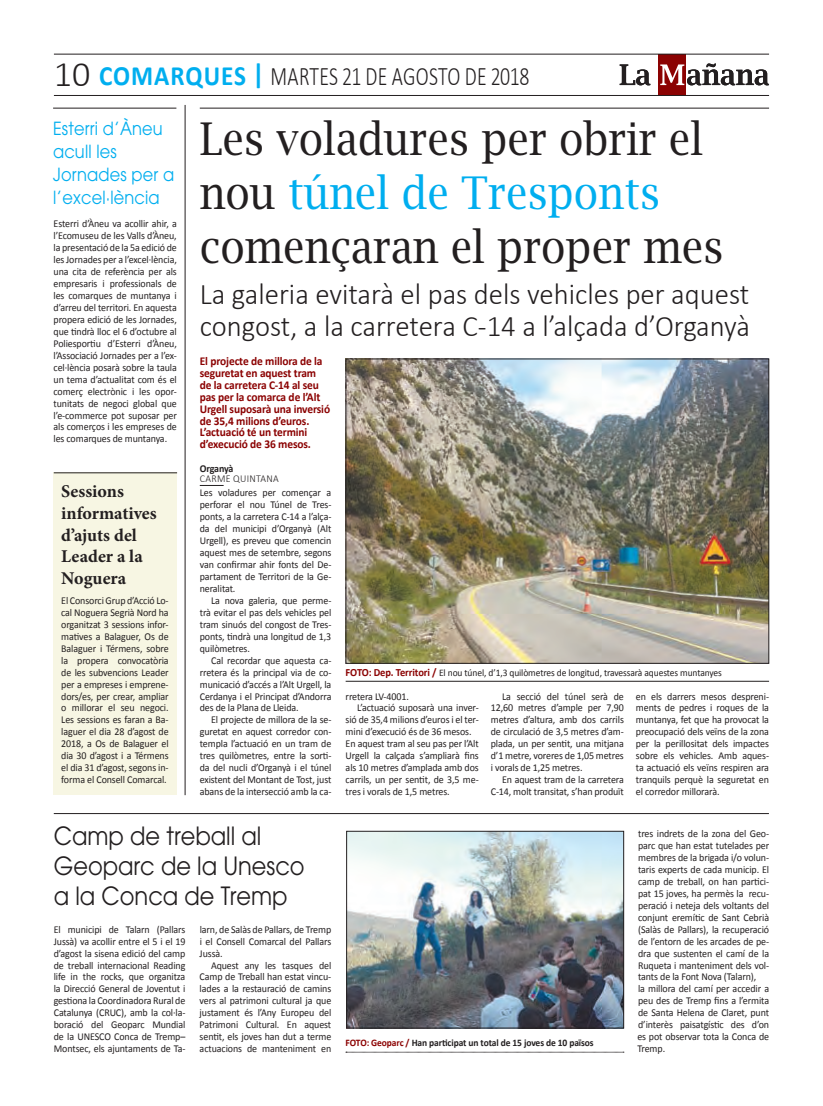
<style>
.page{position:relative;width:823px;height:1106px;background:#fff}
.page>*{position:absolute;margin:0;border:0;box-sizing:border-box;transform-origin:0 0}
.t1{font:45px/54px "Lucida Bright";color:#231f20;scale:.9 1}
.t2{font:300 30px/32px "Calibri";color:#231f20;scale:.96 1}
.t3{font:300 26.8px "Calibri";letter-spacing:.01em;color:#231f20;scale:.74 1}
.t4{font:25px/30px "Avant Garde";color:#231f20;scale:.9 1}
.t5{font:18px/23px "Avant Garde";letter-spacing:.01em;color:#00aeef;scale:.9 1}
.t6{font:700 18px/21.6px "Minion Pro";color:#231f20}
.t7{font:700 12px/12px "Calibri";letter-spacing:-.01em;color:#8b0202;scale:.95 1}
.t8{font:10.5px/12px "Calibri";letter-spacing:-.01em;color:#231f20;text-align:justify;scale:.95 1}
.t9{font:300 10.5px/10px "Calibri";letter-spacing:.03em;color:#231f20;scale:.95 1}
.t10{font:10px "Calibri";letter-spacing:-.01em;color:#231f20;scale:.95 1}
.t11{font:700 10px "Calibri";letter-spacing:-.01em;color:#231f20;scale:.95 1}
.s1{font-size:36px}
.s2{font-weight:700;font-size:28px;color:#00aeef}
.s3{color:#00aeef}
.s4{font-weight:700}
.s5{font-weight:700;font-size:11px;color:#8b0202}
.s6{color:#8b0202}
</style>
<div class="page">
<svg style="left:200px;top:485px;width:23px;height:1px"></svg>
<hr style="left:200px;top:108px;width:568px;height:1px;background:#231f20">
<img style="left:347px;top:361px;width:419px;height:300px">
<div style="left:345px;top:359px;width:423px;height:304px;border:1px solid #231f20"></div>
<hr style="left:345px;top:681px;width:423px;height:1px;background:#231f20">
<div style="left:658px;top:54px;width:27px;height:41px;background:#8b0202"></div>
<svg style="left:660px;top:63px;width:108px;height:22px"></svg>
<svg style="left:619px;top:64px;width:31px;height:21px"></svg>
<hr style="left:54px;top:54px;width:714px;height:1px;background:#231f20">
<hr style="left:54px;top:95px;width:714px;height:1px;background:#231f20">
<hr style="left:184px;top:105px;width:1px;height:690px;background:#231f20">
<div style="left:54px;top:472px;width:123px;height:323px;background:#f7f6e3"></div>
<hr style="left:54px;top:472px;width:123px;height:1px;background:#231f20">
<hr style="left:54px;top:813px;width:714px;height:1px;background:#231f20">
<svg style="left:346px;top:1051px;width:277px;height:1px"></svg>
<img style="left:348px;top:833px;width:273px;height:193px">
<div style="left:346px;top:831px;width:277px;height:197px;border:1px solid #231f20"></div>
<hr style="left:53px;top:108px;width:123px;height:1px;background:#231f20">
<p class="t3" style="left:54px;top:60px;width:643px"><span class="s1">10</span> <span class="s2">COMARQUES |</span> MARTES 21 DE AGOSTO DE 2018</p>
<p class="t5" style="left:53px;top:117px;width:136px">Esterri d’Àneu acull les<br>Jornades per a l’excel·lència</p>
<p class="t8" style="left:54px;top:218px;width:131px">Esterri d’Àneu va acollir ahir, a l’Ecomuseu de les Valls d’Àneu, la presentació de la 5a edició de les Jornades per a l’excel·lència, una cita de referència per als empresaris i professionals de les comarques de muntanya i d’arreu del territori. En aquesta propera edició de les Jornades, que tindrà lloc el 6 d’octubre al Poliesportiu d’Esterri d’Àneu, l’Associació Jornades per a l’ex&shy;cel·lència posarà sobre la taula un tema d’actualitat com és el comerç electrònic i les opor&shy;tunitats de negoci global que l’e-commerce pot suposar per als comerços i les empreses de les comarques de muntanya.</p>
<p class="t6" style="left:61px;top:480px;width:97px">Sessions informatives d’ajuts del<br>Leader a la<br>Noguera</p>
<p class="t8" style="left:61px;top:594px;width:115px">El Consorci Grup d’Acció Lo&shy;cal Noguera Segrià Nord ha organitzat 3 sessions infor&shy;matives a Balaguer, Os de Balaguer i Térmens, sobre la propera convocatòria de les subvencions Leader per a empreses i emprene&shy;dors/es, per crear, ampliar o millorar el seu negoci.<br>Les sessions es faran a Ba&shy;laguer el dia 28 d’agost de 2018, a Os de Balaguer el dia 30 d’agost i a Térmens el dia 31 d’agost, segons in&shy;forma el Consell Comarcal.</p>
<p class="t1" style="left:200px;top:112px;width:583px">Les voladures per obrir el nou <span class="s3">túnel de Tresponts </span>començaran el proper mes</p>
<p class="t2" style="left:200px;top:276px;width:574px">La galeria evitarà el pas dels vehicles per aquest congost, a la carretera C-14 a l’alçada d’Organyà</p>
<p class="t7" style="left:200px;top:355px;width:139px">El projecte de millora de la seguretat en aquest tram de la carretera C-14 al seu pas per la comarca de l’Alt<br>Urgell suposarà una inversió de 35,4 milions d’euros.<br>L’actuació té un termini d’execució de 36 mesos.</p>
<p class="t9" style="left:200px;top:463px;width:84px"><span class="s4">Organyà<br></span>CARME QUINTANA</p>
<p class="t8" style="left:200px;top:487px;width:140px">Les voladures per començar a</p>
<p class="t8" style="left:200px;top:499px;width:140px">perforar el nou Túnel de Tres-</p>
<p class="t8" style="left:200px;top:510px;width:140px">ponts, a la carretera C-14 a l’alça-</p>
<p class="t8" style="left:200px;top:522px;width:140px">da del municipi d’Organyà (Alt</p>
<p class="t8" style="left:200px;top:534px;width:140px">Urgell), es preveu que comencin</p>
<p class="t8" style="left:200px;top:546px;width:140px">aquest mes de setembre, segons</p>
<p class="t8" style="left:200px;top:558px;width:140px">van confirmar ahir fonts del De-</p>
<p class="t8" style="left:200px;top:570px;width:140px">partament de Territori de la Ge-</p>
<p class="t8" style="left:200px;top:582px;width:39px">neralitat.</p>
<p class="t8" style="left:211px;top:594px;width:128px">La nova galeria, que perme-</p>
<p class="t8" style="left:200px;top:606px;width:140px">trà evitar el pas dels vehicles pel</p>
<p class="t8" style="left:200px;top:618px;width:140px">tram sinuós del congost de Tres-</p>
<p class="t8" style="left:200px;top:630px;width:140px">ponts, tindrà una longitud de 1,3</p>
<p class="t8" style="left:200px;top:642px;width:54px">quilòmetres.</p>
<p class="t8" style="left:211px;top:654px;width:128px">Cal recordar que aquesta ca-</p>
<p class="t8" style="left:200px;top:666px;width:140px">rretera és la principal via de co-</p>
<p class="t8" style="left:200px;top:678px;width:140px">municació d’accés a l’Alt Urgell, la</p>
<p class="t8" style="left:200px;top:690px;width:140px">Cerdanya i el Principat d’Andorra</p>
<p class="t8" style="left:200px;top:702px;width:106px">des de la Plana de Lleida.</p>
<p class="t8" style="left:211px;top:714px;width:128px">El projecte de millora de la se-</p>
<p class="t8" style="left:200px;top:726px;width:140px">guretat en aquest corredor con-</p>
<p class="t8" style="left:200px;top:738px;width:140px">templa l’actuació en un tram de</p>
<p class="t8" style="left:200px;top:750px;width:140px">tres quilòmetres, entre la sorti-</p>
<p class="t8" style="left:200px;top:761px;width:140px">da del nucli d’Organyà i el túnel</p>
<p class="t8" style="left:200px;top:773px;width:140px">existent del Montant de Tost, just</p>
<p class="t8" style="left:200px;top:785px;width:140px">abans de la intersecció amb la ca-</p>
<p class="t10" style="left:345px;top:666px;width:397px"><span class="s5">FOTO: Dep. Territori /</span> El nou túnel, d’1,3 quilòmetres de longitud, travessarà aquestes muntanyes</p>
<p class="t8" style="left:345px;top:690px;width:68px">rretera LV-4001.</p>
<p class="t8" style="left:357px;top:702px;width:130px">L’actuació suposarà una inver-</p>
<p class="t8" style="left:345px;top:714px;width:141px">sió de 35,4 milions d’euros i el ter-</p>
<p class="t8" style="left:345px;top:726px;width:134px">mini d’execució és de 36 mesos.</p>
<p class="t8" style="left:345px;top:738px;width:141px">En aquest tram al seu pas per l’Alt</p>
<p class="t8" style="left:345px;top:750px;width:141px">Urgell la calçada s’ampliarà fins</p>
<p class="t8" style="left:345px;top:761px;width:141px">als 10 metres d’amplada amb dos</p>
<p class="t8" style="left:345px;top:773px;width:141px">carrils, un per sentit, de 3,5 me-</p>
<p class="t8" style="left:345px;top:785px;width:111px">tres i vorals de 1,5 metres.</p>
<p class="t8" style="left:502px;top:690px;width:130px">La secció del túnel serà de</p>
<p class="t8" style="left:490px;top:702px;width:141px">12,60 metres d’ample per 7,90</p>
<p class="t8" style="left:490px;top:714px;width:141px">metres d’altura, amb dos carrils</p>
<p class="t8" style="left:490px;top:726px;width:141px">de circulació de 3,5 metres d’am-</p>
<p class="t8" style="left:490px;top:738px;width:141px">plada, un per sentit, una mitjana</p>
<p class="t8" style="left:490px;top:750px;width:141px">d’1 metre, voreres de 1,05 metres</p>
<p class="t8" style="left:490px;top:761px;width:98px">i vorals de 1,25 metres.</p>
<p class="t8" style="left:502px;top:773px;width:129px">En aquest tram de la carretera</p>
<p class="t8" style="left:490px;top:785px;width:141px">C-14, molt transitat, s’han produït</p>
<p class="t8" style="left:635px;top:690px;width:141px">en els darrers mesos despreni&shy;ments de pedres i roques de la muntanya, fet que ha provocat la preocupació dels veïns de la zona per la perillositat dels impactes sobre els vehicles. Amb aques&shy;ta actuació els veïns respiren ara tranquils perquè la seguretat en el corredor millorarà.</p>
<p class="t4" style="left:54px;top:821px;width:280px">Camp de treball al<br>Geoparc de la Unesco a la Conca de Tremp</p>
<p class="t8" style="left:54px;top:923px;width:140px">El municipi de Talarn (Pallars Jussà) va acollir entre el 5 i el 19 d’agost la sisena edició del camp de treball internacional Reading life in the rocks, que organitza la Direcció General de Joventut i gestiona la Coordinadora Rural de Catalunya (CRUC), amb la col·la&shy;boració del Geoparc Mundial de la UNESCO Conca de Tremp– Montsec, els ajuntaments de Ta-</p>
<p class="t8" style="left:199px;top:923px;width:140px">larn, de Salàs de Pallars, de Tremp</p>
<p class="t8" style="left:199px;top:935px;width:140px">i el Consell Comarcal del Pallars</p>
<p class="t8" style="left:199px;top:947px;width:26px">Jussà.</p>
<p class="t8" style="left:211px;top:959px;width:128px">Aquest any les tasques del</p>
<p class="t8" style="left:199px;top:971px;width:140px">Camp de Treball han estat vincu-</p>
<p class="t8" style="left:199px;top:983px;width:140px">lades a la restauració de camins</p>
<p class="t8" style="left:199px;top:994px;width:140px">vers al patrimoni cultural ja que</p>
<p class="t8" style="left:199px;top:1006px;width:140px">justament és l’Any Europeu del</p>
<p class="t8" style="left:199px;top:1018px;width:140px">Patrimoni Cultural. En aquest</p>
<p class="t8" style="left:199px;top:1030px;width:140px">sentit, els joves han dut a terme</p>
<p class="t8" style="left:199px;top:1042px;width:140px">actuacions de manteniment en</p>
<p class="t11" style="left:345px;top:1036px;width:262px"><span class="s6">FOTO: Geoparc /</span> Han participat un total de 15 joves de 10 països</p>
<p class="t8" style="left:637px;top:827px;width:140px;text-align:left">tres indrets de la zona del Geo&shy;parc que han estat tutelades per membres de la brigada i/o volun&shy;taris experts de cada municip. El camp de treball, on han partici&shy;pat 15 joves, ha permès la recu&shy;peració i neteja dels voltants del conjunt eremític de Sant Cebrià (Salàs de Pallars), la recuperació de l’entorn de les arcades de pe&shy;dra que sustenten el camí de la<br>Ruqueta i manteniment dels vol&shy;tants de la Font Nova (Talarn),<br>la millora del camí per accedir a peu des de Tremp fins a l’ermita de Santa Helena de Claret, punt d’interès paisatgístic des d’on es pot observar tota la Conca de<br>Tremp.</p>
</div>
